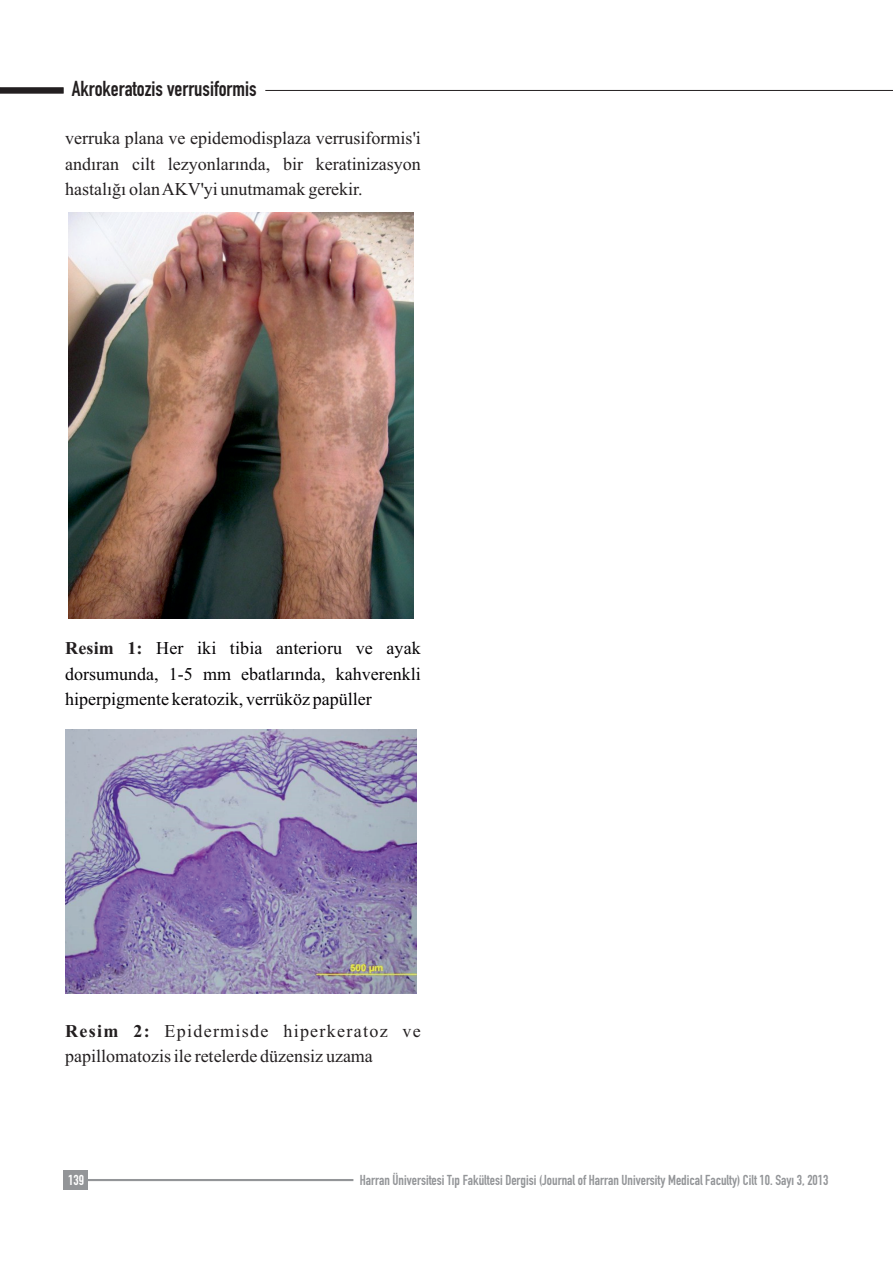
<style>
.page{position:relative;width:893px;height:1263px;background:#fff}
.page>*{position:absolute;margin:0;border:0;box-sizing:border-box;transform-origin:0 0}
.t1{font:21.3px "DIN Engsbek Alternate";color:#231f20}
.t2{font:18px/25.5px "Times New Roman";color:#231f20;text-align:justify}
.t3{font:18px/25.5px "Times New Roman";color:#030003;text-align:justify}
.t4{font:14.25px "DIN Engsbek Alternate";color:#939598}
.t5{font:14.25px "DIN Engsbek Alternate";color:#fff}
.s1{font-weight:700;color:#231f20}
.s2{font-weight:700}
</style>
<div class="page">
<div style="left:64px;top:1170px;width:24px;height:20px;background:#939598"></div>
<hr style="left:86px;top:1179px;width:267px;height:2px;background:#939598">
<img style="left:69px;top:212px;width:344px;height:406px">
<img style="left:66px;top:730px;width:350px;height:264px">
<svg style="left:0;top:87px;width:64px;height:7px"></svg>
<hr style="left:265px;top:90px;width:628px;height:1px;background:#231f20">
<p class="t1" style="left:72px;top:81px;width:186px">Akrokeratozis verrusiformis</p>
<p class="t2" style="left:65px;top:127px;width:357px">verruka plana ve epidemodisplaza verrusiformis'i andıran cilt lezyonlarında, bir keratinizasyon hastalığı olan AKV'yi unutmamak gerekir.</p>
<p class="t3" style="left:65px;top:637px;width:357px"><span class="s1">Resim 1:</span> Her iki tibia anterioru ve ayak dorsumunda, 1-5 mm ebatlarında, kahverenkli hiperpigmente keratozik, verrüköz papüller</p>
<p class="t2" style="left:65px;top:1020px;width:357px"><span class="s2">Resim 2:</span> Epidermisde hiperkeratoz ve papillomatozis ile retelerde düzensiz uzama</p>
<p class="t5" style="left:68px;top:1175px;width:17px">139</p>
<p class="t4" style="left:360px;top:1175px;width:470px">Harran Üniversitesi Tıp Fakültesi Dergisi (Journal of Harran University Medical Faculty) Cilt 10. Sayı 3, 2013</p>
</div>
